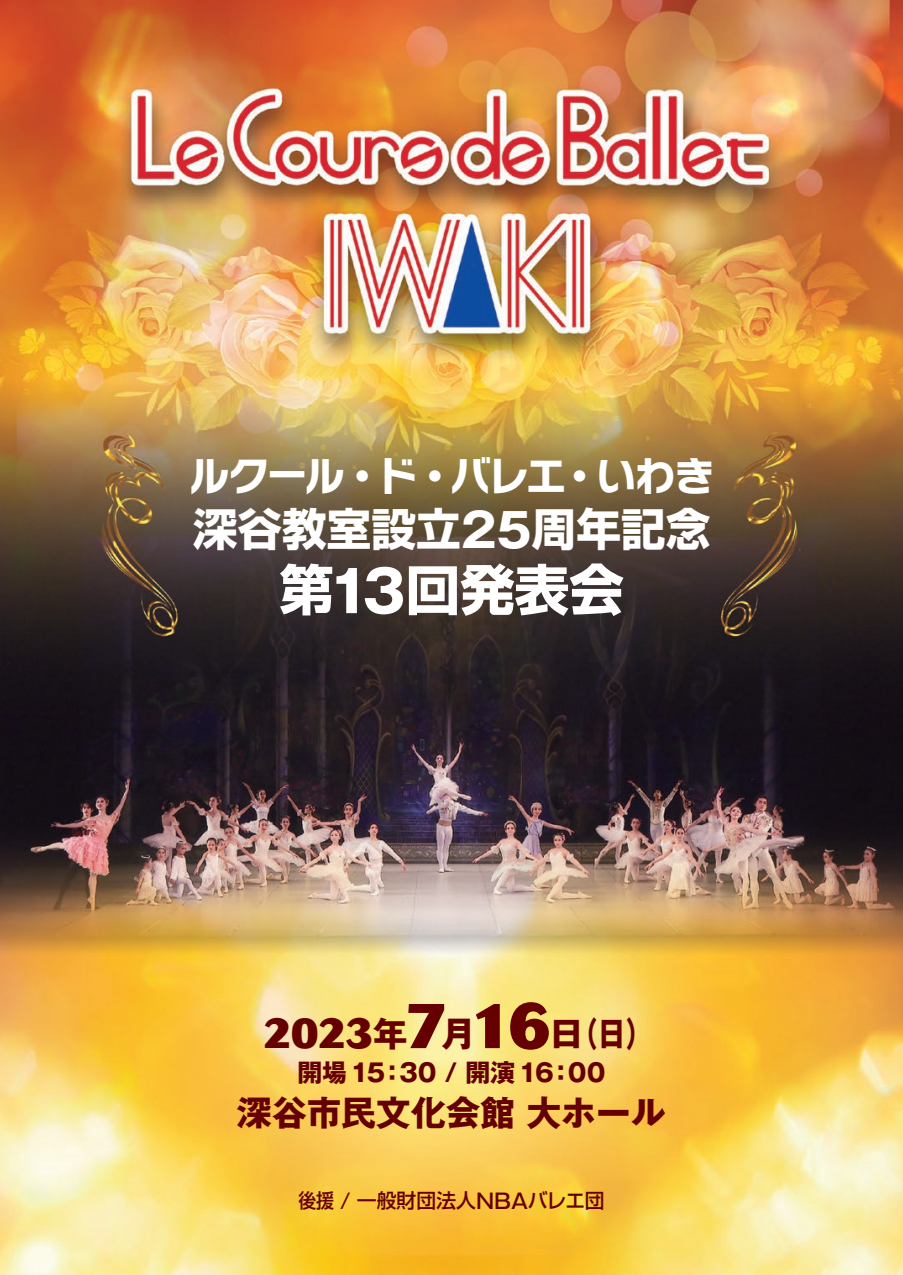
<style>
.page{position:relative;width:903px;height:1275px;background:#fff}
.page>*{position:absolute;margin:0;border:0;box-sizing:border-box;transform-origin:0 0}
.t1{font:700 54.6px "Shin Go Pro";color:#fff}
.t2{font:700 44.62px "Shin Go Pro";color:#fff}
.t3{font:700 39.73px "Typelabo N Std";letter-spacing:-.02em;color:#fff}
.t4{font:700 34.65px "Gothic MB101 Pro";color:#600}
.t5{font:700 24.85px "Gothic MB101 Pro";letter-spacing:-.005em;color:#600}
.t6{font:500 19.78px "Shin Go Pro";color:#600;scale:.9 1}
.s1{font-family:"Gothic MB101 Pro";font-size:46.9px}
.s2{font-family:"Gothic MB101 Pro";font-size:57.23px}
.s3{font-family:"Cosmos";font-weight:800;font-size:40.95px}
.s4{font-family:"Cosmos";font-weight:800;font-size:62.48px}
.s5{font-style:inherit}
.s6{font-family:"Gothic MB101 Pro";font-size:20.82px}
</style>
<div class="page">
<img style="left:0;top:0;width:903px;height:1275px">
<p class="t3" style="left:189px;top:447px;width:527px">ルクール・ド・バレエ・いわき</p>
<p class="t2" style="left:193px;top:494px;width:519px">深谷教室設立<span class="s1">25</span>周年記念</p>
<h1 class="t1" style="left:279px;top:546px;width:346px">第<span class="s2">13</span>回発表会</h1>
<p class="t4" style="left:263px;top:1005px;width:391px"><span class="s3">2023</span>年<span class="s4">7</span>月<span class="s4">16</span>日（日）</p>
<p class="t5" style="left:297px;top:1051px;width:310px">開場 15：30 <span class="s5">/</span> 開演 16：00</p>
<p class="t4" style="left:237px;top:1084px;width:430px">深谷市民文化会館大ホール</p>
<p class="t6" style="left:298px;top:1184px;width:342px">後援 <span class="s6">/</span> 一般財団法人<span class="s6">NBA</span>バレエ団</p>
</div>
